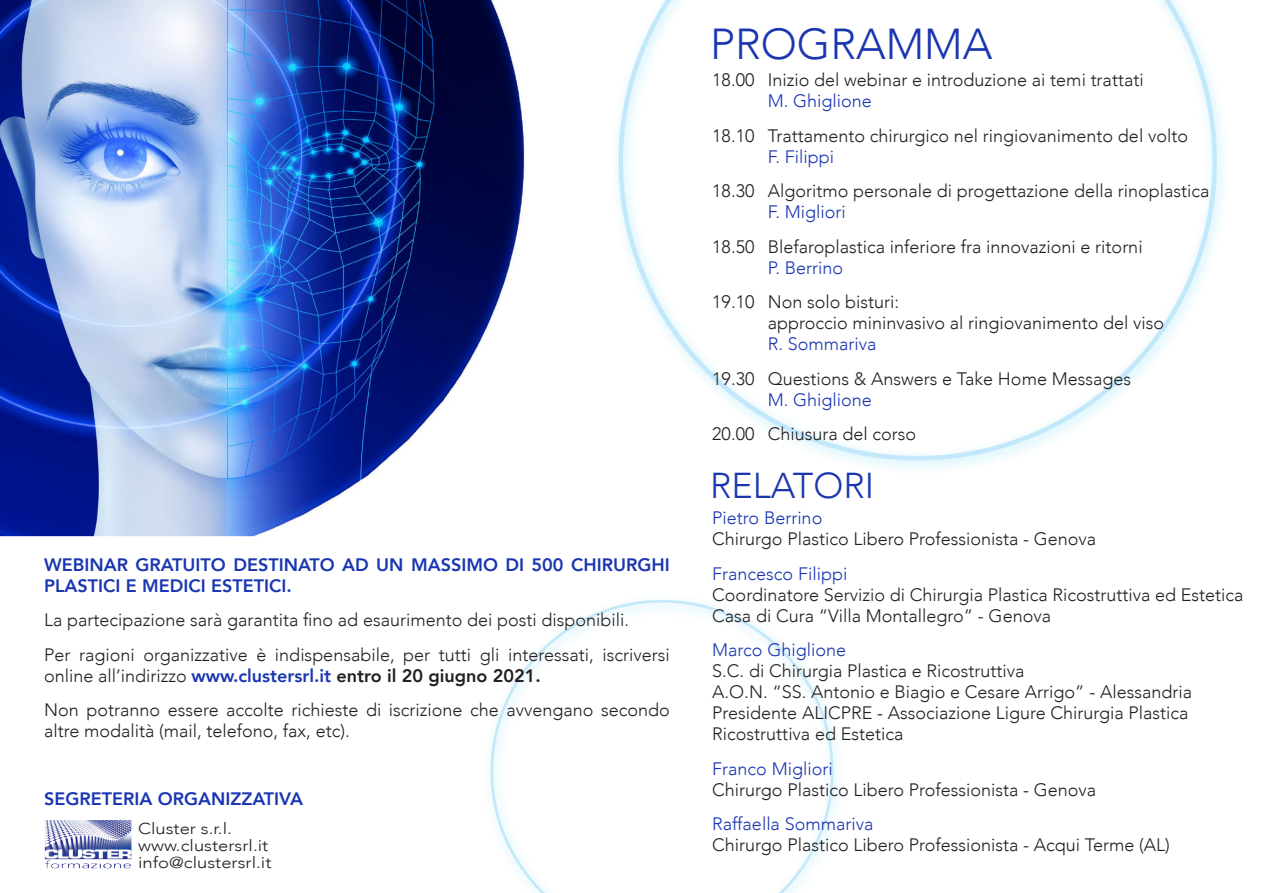
<style>
.page{position:relative;width:1263px;height:893px;background:#fff}
.page>*{position:absolute;margin:0;border:0;box-sizing:border-box;transform-origin:0 0}
.t1{font:300 43.35px "Avenir";color:#1a36b1}
.t2{font:300 36px "Avenir";color:#1a36b1}
.t3{font:300 18px/21px "Avenir";color:#231f20}
.t4{font:300 18px "Avenir";color:#1a36b1}
.t5{font:800 18px/21px "Avenir";color:#1a36b1}
.t6{font:300 15.9px "Avenir";color:#231f20;scale:1.16 1}
.s1{font-weight:800;color:#1a36b1}
.s2{font-weight:800}
</style>
<div class="page">
<img style="left:0;top:0;width:1224px;height:893px">
<img style="left:45px;top:820px;width:86px;height:48px">
<p class="t5" style="left:44px;top:554px;width:627px">WEBINAR GRATUITO DESTINATO AD UN MASSIMO DI 500 CHIRURGHI<br>PLASTICI E MEDICI ESTETICI.</p>
<p class="t3" style="left:44px;top:610px;width:586px">La partecipazione sarà garantita fino ad esaurimento dei posti disponibili.</p>
<p class="t3" style="left:44px;top:644px;width:627px">Per ragioni organizzative è indispensabile, per tutti gli interessati, iscriversi online all’indirizzo <span class="s1">www.clustersrl.it</span> <span class="s2">entro il 20 giugno 2021.</span></p>
<p class="t3" style="left:44px;top:700px;width:627px">Non potranno essere accolte richieste di iscrizione che avvengano secondo altre modalità (mail, telefono, fax, etc).</p>
<p class="t5" style="left:44px;top:788px;width:261px">SEGRETERIA ORGANIZZATIVA</p>
<p class="t6" style="left:138px;top:819px;width:82px">Cluster s.r.l.</p>
<p class="t6" style="left:138px;top:836px;width:114px">www.clustersrl.it</p>
<p class="t6" style="left:138px;top:853px;width:117px">info@clustersrl.it</p>
<p class="t1" style="left:710px;top:19px;width:284px">PROGRAMMA</p>
<p class="t3" style="left:712px;top:69px;width:433px">18.00 Inizio del webinar e introduzione ai temi trattati</p>
<p class="t4" style="left:768px;top:90px;width:106px">M. Ghiglione</p>
<p class="t3" style="left:712px;top:125px;width:477px">18.10 Trattamento chirurgico nel ringiovanimento del volto</p>
<p class="t4" style="left:768px;top:146px;width:68px">F. Filippi</p>
<p class="t3" style="left:712px;top:180px;width:499px">18.30 Algoritmo personale di progettazione della rinoplastica</p>
<p class="t4" style="left:768px;top:201px;width:80px">F. Migliori</p>
<p class="t3" style="left:712px;top:236px;width:432px">18.50 Blefaroplastica inferiore fra innovazioni e ritorni</p>
<p class="t4" style="left:768px;top:257px;width:77px">P. Berrino</p>
<p class="t3" style="left:712px;top:291px;width:188px">19.10 Non solo bisturi:</p>
<p class="t3" style="left:768px;top:312px;width:398px">approccio mininvasivo al ringiovanimento del viso</p>
<p class="t4" style="left:768px;top:333px;width:110px">R. Sommariva</p>
<p class="t3" style="left:712px;top:368px;width:420px">19.30 Questions &amp; Answers e Take Home Messages</p>
<p class="t4" style="left:768px;top:389px;width:106px">M. Ghiglione</p>
<p class="t3" style="left:712px;top:423px;width:205px">20.00 Chiusura del corso</p>
<p class="t2" style="left:710px;top:464px;width:165px">RELATORI</p>
<p class="t4" style="left:712px;top:507px;width:112px">Pietro Berrino</p>
<p class="t3" style="left:712px;top:528px;width:385px">Chirurgo Plastico Libero Professionista - Genova</p>
<p class="t4" style="left:712px;top:563px;width:137px">Francesco Filippi</p>
<p class="t3" style="left:712px;top:584px;width:533px">Coordinatore Servizio di Chirurgia Plastica Ricostruttiva ed Estetica</p>
<p class="t3" style="left:712px;top:605px;width:340px">Casa di Cura “Villa Montallegro” - Genova</p>
<p class="t4" style="left:712px;top:639px;width:135px">Marco Ghiglione</p>
<p class="t3" style="left:712px;top:660px;width:314px">S.C. di Chirurgia Plastica e Ricostruttiva</p>
<p class="t3" style="left:712px;top:681px;width:481px">A.O.N. “SS. Antonio e Biagio e Cesare Arrigo” - Alessandria</p>
<p class="t3" style="left:712px;top:702px;width:478px">Presidente ALICPRE - Associazione Ligure Chirurgia Plastica</p>
<p class="t3" style="left:712px;top:723px;width:193px">Ricostruttiva ed Estetica</p>
<p class="t4" style="left:712px;top:758px;width:122px">Franco Migliori</p>
<p class="t3" style="left:712px;top:779px;width:385px">Chirurgo Plastico Libero Professionista - Genova</p>
<p class="t4" style="left:712px;top:813px;width:163px">Raffaella Sommariva</p>
<p class="t3" style="left:712px;top:834px;width:459px">Chirurgo Plastico Libero Professionista - Acqui Terme (AL)</p>
</div>
